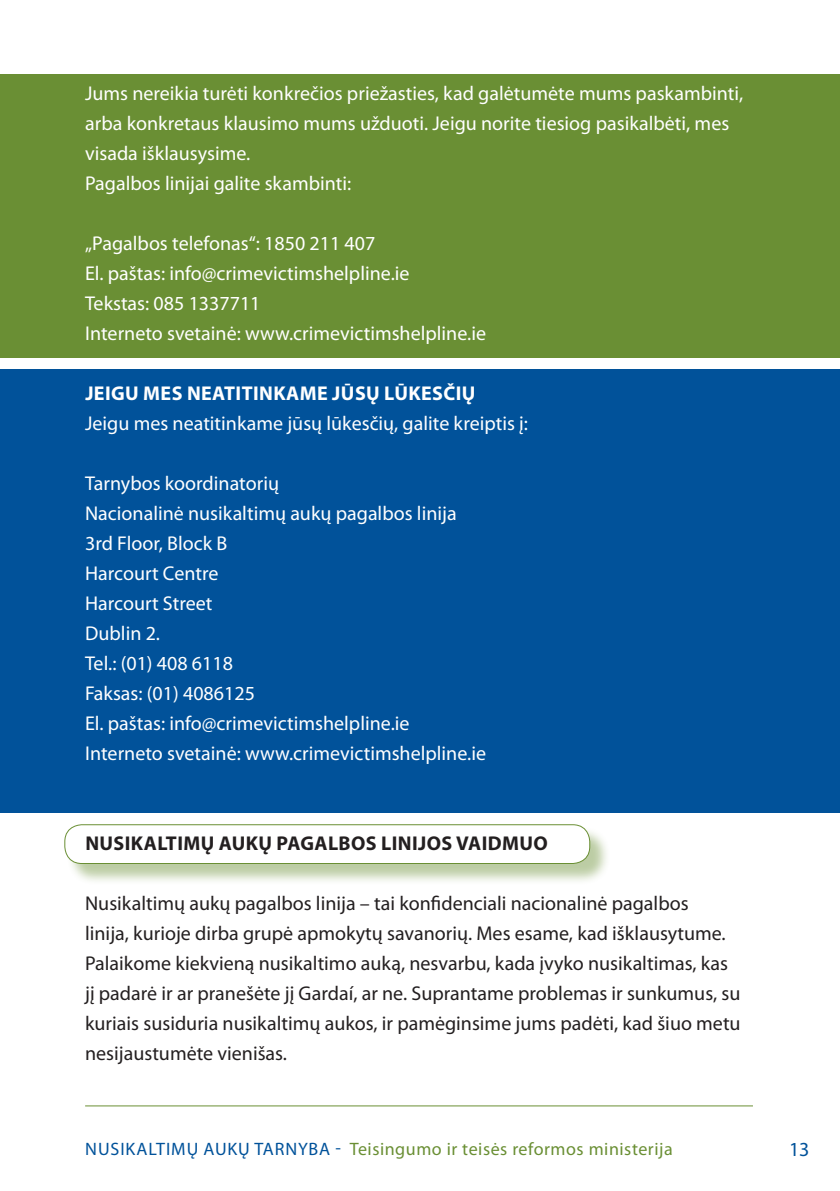
<style>
.page{position:relative;width:840px;height:1191px;background:#fff}
.page>*{position:absolute;margin:0;border:0;box-sizing:border-box;transform-origin:0 0}
.t1{font:20px/30px "Myriad Pro";color:#fff}
.Normal__Web{font:20px/30px "Myriad Pro";color:#231f20}
.t2{font:700 20px "Myriad Pro";letter-spacing:.02em;color:#231f20}
.t3{font:700 20px "Myriad Pro";letter-spacing:.02em;color:#fff}
.t4{font:20px "Myriad Pro";color:#01529a}
.t5{font:18px "Myriad Pro";letter-spacing:.03em;color:#6a8f34}
.s1{color:#01529a}
</style>
<div class="page">
<hr style="left:85px;top:1105px;width:667px;height:1px;background:#6a8f34">
<div style="left:0;top:74px;width:839px;height:283px;background:#6a8f34"></div>
<div style="left:0;top:369px;width:839px;height:443px;background:#01529a"></div>
<div style="left:66px;top:825px;width:543px;height:59px;background:#6a8f34;opacity:.45"></div>
<div style="left:65px;top:824px;width:524px;height:39px;background:#fff;border-radius:17px"></div>
<div style="left:64px;top:824px;width:526px;height:40px;border:1px solid #6a8f34;border-radius:17px"></div>
<p class="t1" style="left:85px;top:78px;width:659px">Jums nereikia turėti konkrečios priežasties, kad galėtumėte mums paskambinti, arba konkretaus klausimo mums užduoti. Jeigu norite tiesiog pasikalbėti, mes visada išklausysime.</p>
<p class="t1" style="left:85px;top:168px;width:267px">Pagalbos linijai galite skambinti:</p>
<p class="t1" style="left:85px;top:228px;width:291px">„Pagalbos telefonas“: 1850 211 407</p>
<p class="t1" style="left:85px;top:258px;width:326px">El. paštas: info@crimevictimshelpline.ie</p>
<p class="t1" style="left:85px;top:288px;width:177px">Tekstas: 085 1337711</p>
<p class="t1" style="left:85px;top:318px;width:402px">Interneto svetainė: www.crimevictimshelpline.ie</p>
<p class="t3" style="left:85px;top:380px;width:391px">JEIGU MES NEATITINKAME JŪSŲ LŪKESČIŲ</p>
<p class="t1" style="left:85px;top:408px;width:444px">Jeigu mes neatitinkame jūsų lūkesčių, galite kreiptis į:</p>
<p class="t1" style="left:85px;top:468px;width:195px">Tarnybos koordinatorių</p>
<p class="t1" style="left:85px;top:498px;width:373px">Nacionalinė nusikaltimų aukų pagalbos linija</p>
<p class="t1" style="left:85px;top:528px;width:144px">3rd Floor, Block B</p>
<p class="t1" style="left:85px;top:558px;width:135px">Harcourt Centre</p>
<p class="t1" style="left:85px;top:588px;width:129px">Harcourt Street</p>
<p class="t1" style="left:85px;top:618px;width:76px">Dublin 2.</p>
<p class="t1" style="left:85px;top:648px;width:149px">Tel.: (01) 408 6118</p>
<p class="t1" style="left:85px;top:678px;width:171px">Faksas: (01) 4086125</p>
<p class="t1" style="left:85px;top:708px;width:326px">El. paštas: info@crimevictimshelpline.ie</p>
<p class="t1" style="left:85px;top:738px;width:402px">Interneto svetainė: www.crimevictimshelpline.ie</p>
<p class="t2" style="left:85px;top:830px;width:464px">NUSIKALTIMŲ AUKŲ PAGALBOS LINIJOS VAIDMUO</p>
<p class="Normal__Web" style="left:85px;top:888px;width:656px">Nusikaltimų aukų pagalbos linija – tai konfidenciali nacionalinė pagalbos<br>linija, kurioje dirba grupė apmokytų savanorių. Mes esame, kad išklausytume.<br>Palaikome kiekvieną nusikaltimo auką, nesvarbu, kada įvyko nusikaltimas, kas jį padarė ir ar pranešėte jį Gardaí, ar ne. Suprantame problemas ir sunkumus, su kuriais susiduria nusikaltimų aukos, ir pamėginsime jums padėti, kad šiuo metu nesijaustumėte vienišas.</p>
<p class="t5" style="left:85px;top:1138px;width:588px"><span class="s1">NUSIKALTIMŲ AUKŲ TARNYBA -</span> Teisingumo ir teisės reformos ministerija</p>
<p class="t4" style="left:788px;top:1136px;width:22px">13</p>
</div>
